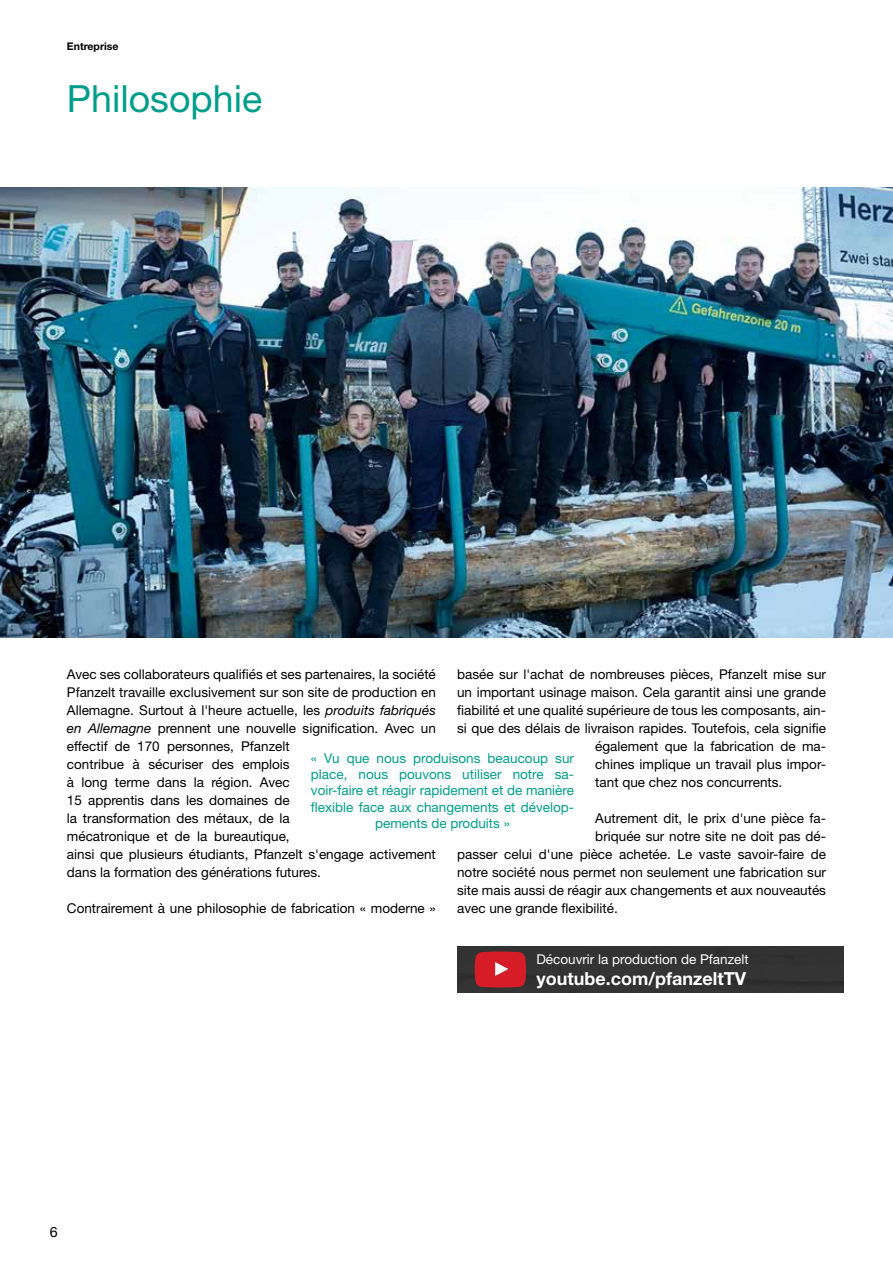
<style>
.page{position:relative;width:893px;height:1263px;background:#fff}
.page>*{position:absolute;margin:0;border:0;box-sizing:border-box;transform-origin:0 0}
.t1{font:37.5px "Helvetica Neue LT Pro";color:#009d8b}
.t2{font:700 18px "Helvetica Neue LT Pro";color:#fff}
.t3{font:14.25px "Helvetica Neue LT Pro";color:#000}
.t4{font:13.5px/18px "Helvetica Neue LT Pro";color:#000}
.t5{font:13.5px/16.2px "Helvetica Neue LT Pro";color:#009d8b;text-align:center}
.t6{font:13.5px "Helvetica Neue LT Pro";color:#fff}
.t7{font:700 10.5px "Helvetica Neue LT Pro";color:#000}
.s1{font-style:italic}
</style>
<div class="page">
<img style="left:0;top:187px;width:893px;height:451px">
<div style="left:457px;top:946px;width:386px;height:47px;background:#333"></div>
<svg style="left:475px;top:951px;width:51px;height:36px;background:#ce2831"></svg>
<p class="t7" style="left:67px;top:40px;width:53px">Entreprise</p>
<h1 class="t1" style="left:67px;top:75px;width:197px">Philosophie</h1>
<p class="t4" style="left:67px;top:665px;width:370px">Avec ses collaborateurs qualifiés et ses partenaires, la société Pfanzelt travaille exclusivement sur son site de production en Allemagne. Surtout à l'heure actuelle, les <span class="s1">produits fabriqués en Allemagne</span> prennent une nouvelle signification. Avec un effectif de 170 personnes, Pfanzelt<br>contribue à sécuriser des emplois<br>à long terme dans la région. Avec<br>15 apprentis dans les domaines de<br>la transformation des métaux, de la<br>mécatronique et de la bureautique,<br>ainsi que plusieurs étudiants, Pfanzelt s'engage activement dans la formation des générations futures.</p>
<p class="t4" style="left:67px;top:899px;width:370px">Contrairement à une philosophie de fabrication « moderne »</p>
<p class="t4" style="left:457px;top:665px;width:370px">basée sur l'achat de nombreuses pièces, Pfanzelt mise sur</p>
<p class="t4" style="left:457px;top:683px;width:370px">un important usinage maison. Cela garantit ainsi une grande</p>
<p class="t4" style="left:457px;top:701px;width:370px">fiabilité et une qualité supérieure de tous les composants, ain-</p>
<p class="t4" style="left:457px;top:719px;width:370px">si que des délais de livraison rapides. Toutefois, cela signifie</p>
<p class="t4" style="left:595px;top:737px;width:232px">également que la fabrication de ma-</p>
<p class="t4" style="left:595px;top:755px;width:232px">chines implique un travail plus impor-</p>
<p class="t4" style="left:595px;top:773px;width:189px">tant que chez nos concurrents.</p>
<p class="t4" style="left:595px;top:809px;width:232px">Autrement dit, le prix d'une pièce fa-</p>
<p class="t4" style="left:595px;top:827px;width:232px">briquée sur notre site ne doit pas dé-</p>
<p class="t4" style="left:457px;top:845px;width:370px">passer celui d'une pièce achetée. Le vaste savoir-faire de</p>
<p class="t4" style="left:457px;top:863px;width:370px">notre société nous permet non seulement une fabrication sur</p>
<p class="t4" style="left:457px;top:881px;width:370px">site mais aussi de réagir aux changements et aux nouveautés</p>
<p class="t4" style="left:457px;top:899px;width:162px">avec une grande flexibilité.</p>
<p class="t5" style="left:311px;top:750px;width:265px">« Vu que nous produisons beaucoup sur place, nous pouvons utiliser notre sa&shy;voir-faire et réagir rapidement et de manière flexible face aux changements et dévelop&shy;pements de produits »</p>
<p class="t6" style="left:536px;top:950px;width:214px">Découvrir la production de Pfanzelt</p>
<h2 class="t2" style="left:536px;top:967px;width:211px">youtube.com/pfanzeltTV</h2>
<p class="t3" style="left:50px;top:1223px;width:9px">6</p>
</div>
